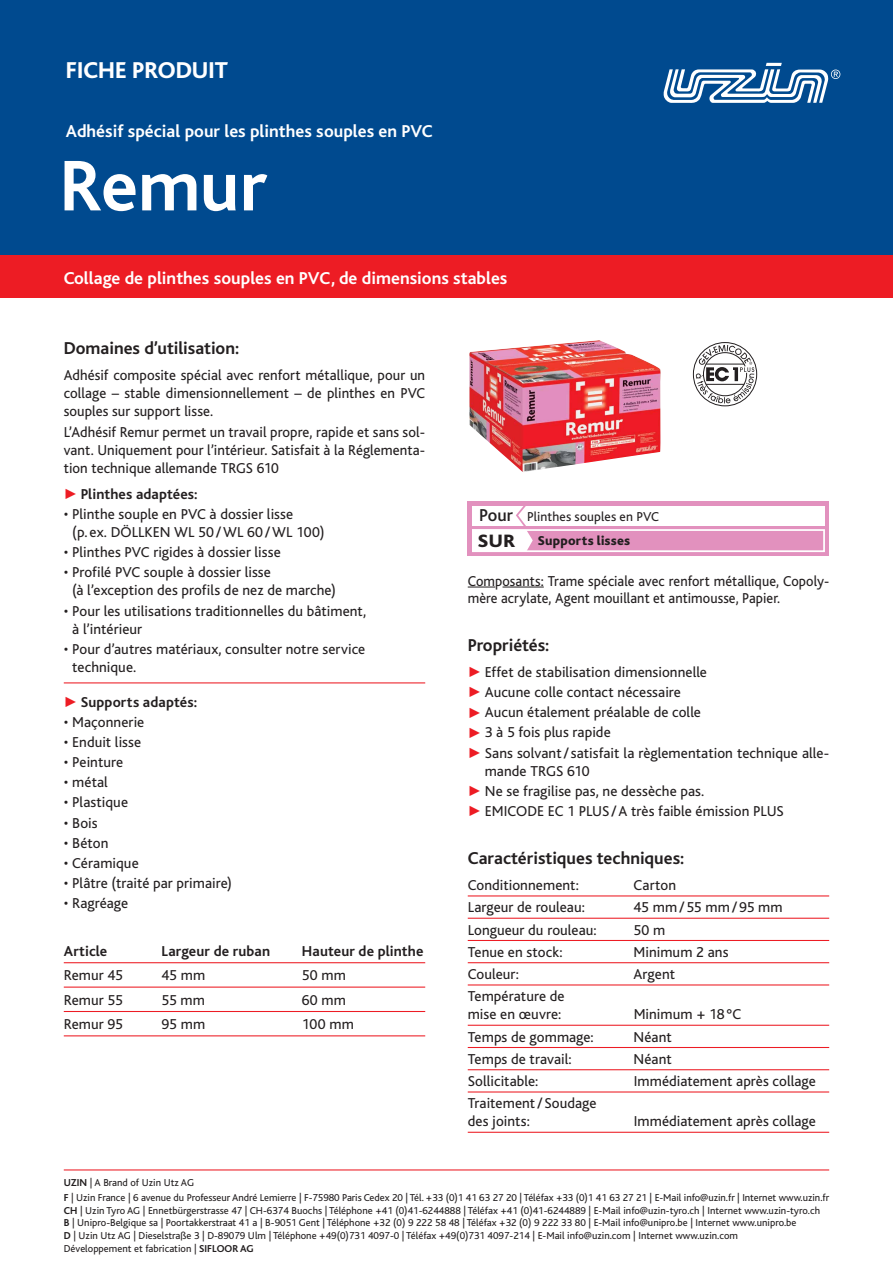
<style>
.page{position:relative;width:893px;height:1263px;background:#fff}
.page>*{position:absolute;margin:0;border:0;box-sizing:border-box;transform-origin:0 0}
.t1{font:700 75px "Bliss";letter-spacing:-.005em;color:#fff}
.t2{font:800 24px "Bliss";color:#fff}
.t3{font:800 18.75px "Bliss";color:#231f20;scale:1.07 1}
.t4{font:700 18px "Bliss";color:#fff}
.t5{font:700 18px "Bliss";color:#231f20}
.t6{font:500 18px "Bliss";color:#231f20}
.t7{font:15px/18px "Bliss";color:#231f20}
.t8{font:15px/17.2px "Bliss";color:#231f20;scale:.95 1}
.t9{font:700 15px "Bliss";letter-spacing:.01em;color:#231f20}
.t10{font:13.5px "Bliss";letter-spacing:.01em;color:#231f20}
.t11{font:800 13.5px "Bliss";letter-spacing:.015em;color:#231f20}
.t12{font:10.5px/12.8px "Bliss";color:#231f20}
.s1{color:#ed1c24}
.s2{font-weight:700}
</style>
<div class="page">
<hr style="left:64px;top:682px;width:361px;height:1px;background:#ed1c24">
<hr style="left:64px;top:962px;width:361px;height:1px;background:#ed1c24">
<hr style="left:64px;top:986px;width:361px;height:2px;background:#ed1c24">
<hr style="left:64px;top:1011px;width:361px;height:1px;background:#ed1c24">
<hr style="left:64px;top:1035px;width:361px;height:1px;background:#ed1c24">
<svg style="left:468px;top:587px;width:27px;height:1px"></svg>
<hr style="left:502px;top:587px;width:42px;height:1px;background:#231f20">
<hr style="left:468px;top:895px;width:361px;height:1px;background:#ed1c24">
<hr style="left:468px;top:918px;width:361px;height:1px;background:#ed1c24">
<hr style="left:468px;top:940px;width:361px;height:1px;background:#ed1c24">
<hr style="left:468px;top:962px;width:361px;height:1px;background:#ed1c24">
<hr style="left:468px;top:984px;width:361px;height:1px;background:#ed1c24">
<hr style="left:468px;top:1025px;width:361px;height:1px;background:#ed1c24">
<hr style="left:468px;top:1047px;width:361px;height:1px;background:#ed1c24">
<hr style="left:468px;top:1069px;width:361px;height:1px;background:#ed1c24">
<hr style="left:468px;top:1091px;width:361px;height:1px;background:#ed1c24">
<hr style="left:468px;top:1132px;width:361px;height:1px;background:#ed1c24">
<div style="left:0;top:0;width:893px;height:255px;background:#004a8f"></div>
<svg style="left:663px;top:63px;width:177px;height:40px"></svg>
<div style="left:0;top:255px;width:893px;height:43px;background:#ed1c24"></div>
<hr style="left:64px;top:1169px;width:765px;height:1px;background:#ed1c24">
<img style="left:469px;top:340px;width:192px;height:132px">
<svg style="left:693px;top:343px;width:64px;height:63px"></svg>
<div style="left:693px;top:342px;width:64px;height:64px;border:1px solid #231f20;border-radius:50%"></div>
<svg style="left:696px;top:345px;width:58px;height:58px"></svg>
<div style="left:468px;top:502px;width:361px;height:54px;background:#e291be"></div>
<div style="left:472px;top:506px;width:353px;height:20px;background:#fff"></div>
<div style="left:471px;top:529px;width:354px;height:23px;border:2px solid #fff"></div>
<svg style="left:472px;top:506px;width:61px;height:46px"></svg>
<h2 class="t2" style="left:66px;top:61px;width:164px">FICHE PRODUIT</h2>
<p class="t4" style="left:66px;top:125px;width:368px">Adhésif spécial pour les plinthes souples en PVC</p>
<h1 class="t1" style="left:60px;top:157px;width:209px">Remur</h1>
<p class="t4" style="left:64px;top:271px;width:445px">Collage de plinthes souples en PVC, de dimensions stables</p>
<p class="t5" style="left:64px;top:341px;width:177px">Domaines d’utilisation:</p>
<p class="t7" style="left:64px;top:368px;width:363px;text-align:justify">Adhésif composite spécial avec renfort métallique, pour un collage – stable dimensionnellement – de plinthes en PVC souples sur support lisse.</p>
<p class="t7" style="left:64px;top:424px;width:363px;text-align:justify">L’Adhésif Remur permet un travail propre, rapide et sans sol&shy;vant. Uniquement pour l’intérieur. Satisfait à la Réglementa&shy;tion technique allemande TRGS 610</p>
<p class="t9" style="left:64px;top:488px;width:135px"><span class="s1">✓</span> Plinthes adaptées:</p>
<p class="t7" style="left:72px;top:507px;width:254px;text-indent:-9px">• Plinthe souple en PVC à dossier lisse<br>(p. ex. DÖLLKEN WL 50 / WL 60 / WL 100)</p>
<p class="t7" style="left:64px;top:545px;width:219px">• Plinthes PVC rigides à dossier lisse</p>
<p class="t7" style="left:72px;top:565px;width:265px;text-indent:-9px">• Profilé PVC souple à dossier lisse<br>(à l’exception des profils de nez de marche)</p>
<p class="t7" style="left:72px;top:603px;width:296px;text-indent:-9px">• Pour les utilisations traditionnelles du bâtiment, à l’intérieur</p>
<p class="t7" style="left:72px;top:641px;width:295px;text-indent:-9px">• Pour d’autres matériaux, consulter notre service technique.</p>
<p class="t9" style="left:64px;top:696px;width:135px"><span class="s1">✓</span> Supports adaptés:</p>
<p class="t7" style="left:64px;top:714px;width:82px">• Maçonnerie</p>
<p class="t7" style="left:64px;top:734px;width:79px">• Enduit lisse</p>
<p class="t7" style="left:64px;top:755px;width:61px">• Peinture</p>
<p class="t7" style="left:64px;top:775px;width:46px">• métal</p>
<p class="t7" style="left:64px;top:795px;width:66px">• Plastique</p>
<p class="t7" style="left:64px;top:815px;width:35px">• Bois</p>
<p class="t7" style="left:64px;top:835px;width:46px">• Béton</p>
<p class="t7" style="left:64px;top:855px;width:76px">• Céramique</p>
<p class="t7" style="left:64px;top:875px;width:170px">• Plâtre (traité par primaire)</p>
<p class="t7" style="left:64px;top:895px;width:66px">• Ragréage</p>
<p class="t9" style="left:64px;top:945px;width:45px">Article</p>
<p class="t9" style="left:162px;top:945px;width:110px">Largeur de ruban</p>
<p class="t9" style="left:302px;top:945px;width:123px">Hauteur de plinthe</p>
<p class="t7" style="left:64px;top:968px;width:61px">Remur 45</p>
<p class="t7" style="left:162px;top:968px;width:45px">45 mm</p>
<p class="t7" style="left:302px;top:968px;width:45px">50 mm</p>
<p class="t7" style="left:64px;top:992px;width:61px">Remur 55</p>
<p class="t7" style="left:162px;top:992px;width:45px">55 mm</p>
<p class="t7" style="left:302px;top:992px;width:46px">60 mm</p>
<p class="t7" style="left:64px;top:1016px;width:61px">Remur 95</p>
<p class="t7" style="left:162px;top:1016px;width:45px">95 mm</p>
<p class="t7" style="left:302px;top:1016px;width:53px">100 mm</p>
<p class="t6" style="left:479px;top:508px;width:35px">Pour</p>
<p class="t3" style="left:478px;top:533px;width:36px">SUR</p>
<p class="t10" style="left:527px;top:511px;width:133px">Plinthes souples en PVC</p>
<p class="t11" style="left:538px;top:535px;width:94px">Supports lisses</p>
<p class="t8" style="left:468px;top:573px;width:382px">Composants: Trame spéciale avec renfort métallique, Copoly&shy;mère acrylate, Agent mouillant et antimousse, Papier.</p>
<p class="t5" style="left:468px;top:638px;width:83px">Propriétés:</p>
<p class="t7" style="left:468px;top:664px;width:241px"><span class="s1">✓</span> Effet de stabilisation dimensionnelle</p>
<p class="t7" style="left:468px;top:685px;width:215px"><span class="s1">✓</span> Aucune colle contact nécessaire</p>
<p class="t7" style="left:468px;top:705px;width:235px"><span class="s1">✓</span> Aucun étalement préalable de colle</p>
<p class="t7" style="left:468px;top:725px;width:145px"><span class="s1">✓</span> 3 à 5 fois plus rapide</p>
<p class="t7" style="left:485px;top:745px;width:346px;text-indent:-17px"><span class="s1">✓</span> Sans solvant / satisfait la règlementation technique alle&shy;mande TRGS 610</p>
<p class="t7" style="left:468px;top:783px;width:238px"><span class="s1">✓</span> Ne se fragilise pas, ne dessèche pas.</p>
<p class="t7" style="left:468px;top:803px;width:318px"><span class="s1">✓</span> EMICODE EC 1 PLUS / A très faible émission PLUS</p>
<p class="t5" style="left:468px;top:851px;width:218px">Caractéristiques techniques:</p>
<p class="t7" style="left:468px;top:878px;width:113px">Conditionnement:</p>
<p class="t7" style="left:634px;top:878px;width:44px">Carton</p>
<p class="t7" style="left:468px;top:900px;width:119px">Largeur de rouleau:</p>
<p class="t7" style="left:634px;top:900px;width:151px">45 mm / 55 mm / 95 mm</p>
<p class="t7" style="left:468px;top:922px;width:130px">Longueur du rouleau:</p>
<p class="t7" style="left:634px;top:922px;width:33px">50 m</p>
<p class="t7" style="left:468px;top:944px;width:96px">Tenue en stock:</p>
<p class="t7" style="left:634px;top:944px;width:97px">Minimum 2 ans</p>
<p class="t7" style="left:468px;top:967px;width:53px">Couleur:</p>
<p class="t7" style="left:633px;top:967px;width:43px">Argent</p>
<p class="t7" style="left:468px;top:989px;width:98px">Température de mise en œuvre:</p>
<p class="t7" style="left:634px;top:1007px;width:109px">Minimum + 18 °C</p>
<p class="t7" style="left:468px;top:1029px;width:127px">Temps de gommage:</p>
<p class="t7" style="left:634px;top:1029px;width:40px">Néant</p>
<p class="t7" style="left:468px;top:1051px;width:105px">Temps de travail:</p>
<p class="t7" style="left:634px;top:1051px;width:40px">Néant</p>
<p class="t7" style="left:468px;top:1074px;width:72px">Sollicitable:</p>
<p class="t7" style="left:634px;top:1074px;width:184px">Immédiatement après collage</p>
<p class="t7" style="left:468px;top:1096px;width:130px">Traitement / Soudage des joints:</p>
<p class="t7" style="left:634px;top:1114px;width:184px">Immédiatement après collage</p>
<p class="t12" style="left:64px;top:1176px;width:767px;line-height:14.9px"><span class="s2">UZIN</span> | A Brand of Uzin Utz AG<br><span class="s2">F</span> | Uzin France | 6 avenue du Professeur André Lemierre | F-75980 Paris Cedex 20 | Tél. +33 (0)1 41 63 27 20 | Téléfax +33 (0)1 41 63 27 21 | E-Mail info@uzin.fr | Internet www.uzin.fr</p>
<p class="t12" style="left:64px;top:1205px;width:758px"><span class="s2">CH</span> | Uzin Tyro AG | Ennetbürgerstrasse 47 | CH-6374 Buochs | Téléphone +41 (0)41-6244888 | Téléfax +41 (0)41-6244889 | E-Mail info@uzin-tyro.ch | Internet www.uzin-tyro.ch <span class="s2">B</span> | Unipro-Belgique sa | Poortakkerstraat 41 a | B-9051 Gent | Téléphone +32 (0) 9 222 58 48 | Téléfax +32 (0) 9 222 33 80 | E-Mail info@unipro.be | Internet www.unipro.be<br><span class="s2">D</span> | Uzin Utz AG | Dieselstraße 3 | D-89079 Ulm | Téléphone +49(0)731 4097-0 | Téléfax +49(0)731 4097-214 | E-Mail info@uzin.com | Internet www.uzin.com<br>Développement et fabrication | <span class="s2">SIFLOOR AG</span></p>
</div>
